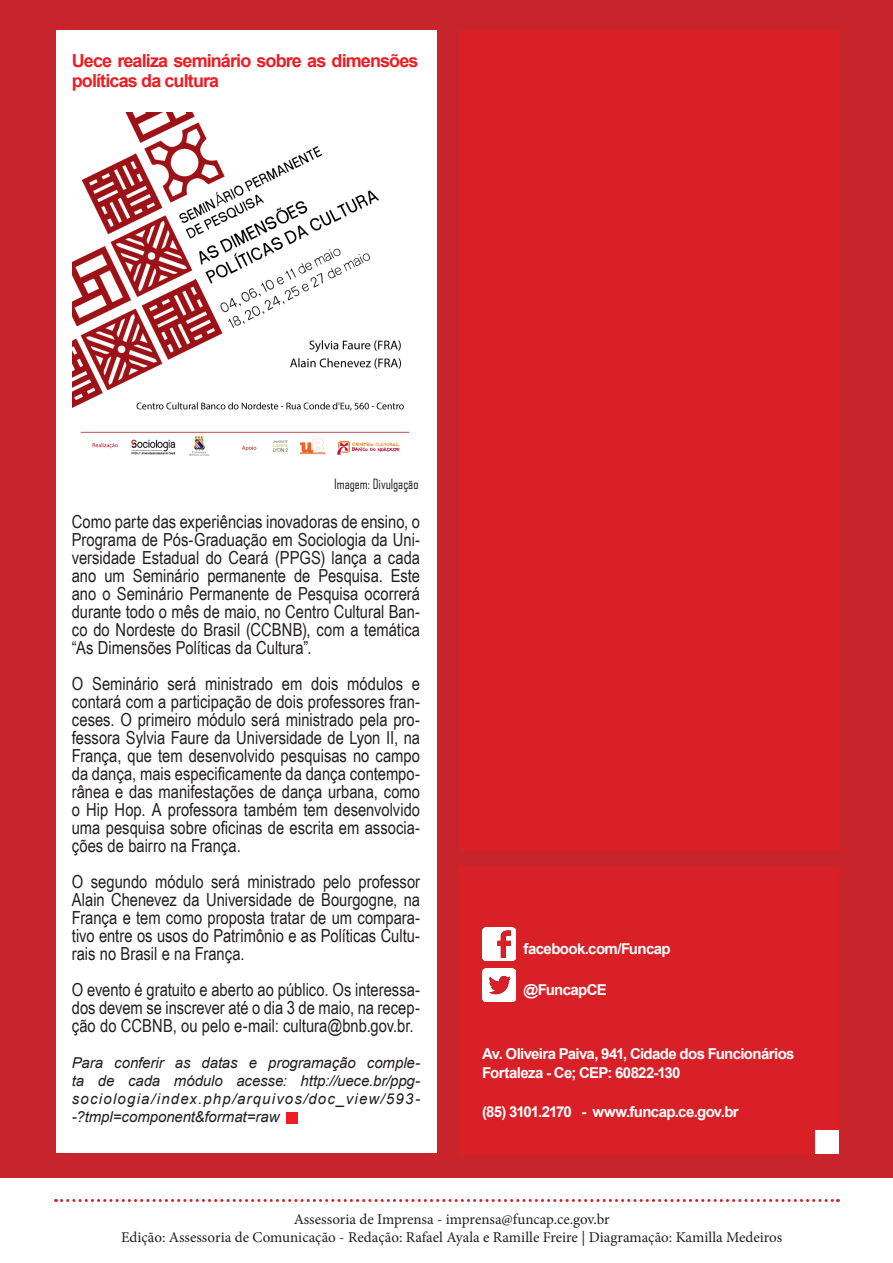
<style>
.page{position:relative;width:893px;height:1263px;background:#fff}
.page>*{position:absolute;margin:0;border:0;box-sizing:border-box;transform-origin:0 0}
.t1{font:18px/18px "Arial Narrow";color:#231f20;text-align:justify}
.t2{font:700 18px/19.5px "Arial";letter-spacing:-.05em;color:#ee1d23}
.t3{font:italic 15px/18px "Arial";letter-spacing:.065em;color:#231f20;text-align:justify}
.t4{font:15px/18px "Minion Pro";color:#231f20;text-align:center}
.t5{font:700 15px "Arial";letter-spacing:-.04em;color:#fff}
.t6{font:13.5px "Agency FB";color:#231f20}
</style>
<div class="page">
<svg style="left:56px;top:1199px;width:782px;height:3px"></svg>
<div style="left:0;top:0;width:893px;height:1178px;background:#c8242b"></div>
<div style="left:460px;top:30px;width:380px;height:820px;background:#da2027"></div>
<div style="left:56px;top:30px;width:380px;height:1122px;background:#fff"></div>
<img style="left:73px;top:113px;width:337px;height:343px">
<div style="left:459px;top:867px;width:380px;height:287px;background:#da2027"></div>
<img style="left:482px;top:927px;width:33px;height:33px">
<img style="left:482px;top:969px;width:33px;height:33px">
<div style="left:815px;top:1130px;width:24px;height:24px;background:#fff"></div>
<div style="left:286px;top:1112px;width:11px;height:11px;background:#ee1d23"></div>
<p class="t2" style="left:72px;top:52px;width:348px">Uece realiza seminário sobre as dimensões políticas da cultura</p>
<p class="t6" style="left:334px;top:476px;width:86px">Imagem: Divulgação</p>
<p class="t1" style="left:72px;top:512px;width:350px">Como parte das experiências inovadoras de ensino, o Programa de Pós-Graduação em Sociologia da Uni&shy;versidade Estadual do Ceará (PPGS) lança a cada ano um Seminário permanente de Pesquisa. Este ano o Seminário Permanente de Pesquisa ocorrerá durante todo o mês de maio, no Centro Cultural Ban&shy;co do Nordeste do Brasil (CCBNB), com a temática “As Dimensões Políticas da Cultura”.</p>
<p class="t1" style="left:72px;top:674px;width:350px">O Seminário será ministrado em dois módulos e contará com a participação de dois professores fran&shy;ceses. O primeiro módulo será ministrado pela pro&shy;fessora Sylvia Faure da Universidade de Lyon II, na França, que tem desenvolvido pesquisas no campo da dança, mais especificamente da dança contempo&shy;rânea e das manifestações de dança urbana, como o Hip Hop. A professora também tem desenvolvido uma pesquisa sobre oficinas de escrita em associa&shy;ções de bairro na França.</p>
<p class="t1" style="left:72px;top:872px;width:350px">O segundo módulo será ministrado pelo professor Alain Chenevez da Universidade de Bourgogne, na França e tem como proposta tratar de um compara&shy;tivo entre os usos do Patrimônio e as Políticas Cultu&shy;rais no Brasil e na França.</p>
<p class="t1" style="left:72px;top:980px;width:350px">O evento é gratuito e aberto ao público. Os interessa&shy;dos devem se inscrever até o dia 3 de maio, na recep&shy;ção do CCBNB, ou pelo e-mail: cultura@bnb.gov.br.</p>
<p class="t3" style="left:72px;top:1054px;width:350px">Para conferir as datas e programação comple&shy;ta de cada módulo acesse: http://uece.br/ppg&shy;sociologia/index.php/arquivos/doc_view/593- -?tmpl=component&amp;format=raw</p>
<p class="t5" style="left:524px;top:939px;width:149px">facebook.com/Funcap</p>
<p class="t5" style="left:524px;top:980px;width:85px">@FuncapCE</p>
<p class="t5" style="left:482px;top:1043px;width:314px">Av. Oliveira Paiva, 941, Cidade dos Funcionários</p>
<p class="t5" style="left:482px;top:1063px;width:200px">Fortaleza - Ce; CEP: 60822-130</p>
<p class="t5" style="left:482px;top:1102px;width:258px">(85) 3101.2170 - www.funcap.ce.gov.br</p>
<p class="t4" style="left:121px;top:1210px;width:663px">Assessoria de Imprensa - imprensa@funcap.ce.gov.br<br>Edição: Assessoria de Comunicação - Redação: Rafael Ayala e Ramille Freire | Diagramação: Kamilla Medeiros</p>
</div>
